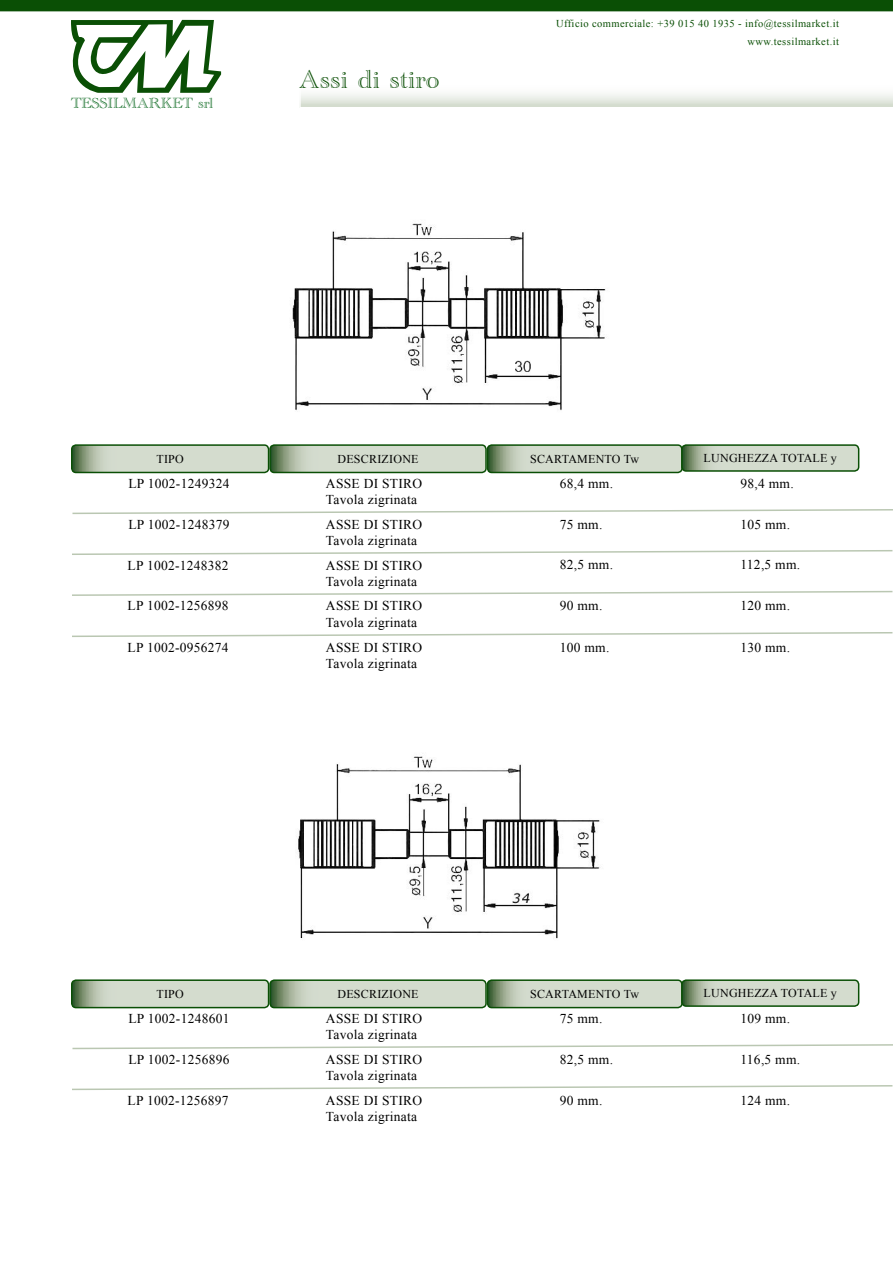
<style>
.page{position:relative;width:893px;height:1263px;background:#fff}
.page>*{position:absolute;margin:0;border:0;box-sizing:border-box;transform-origin:0 0}
.t1{font:27px "Academy Engraved Let Plain";letter-spacing:.02em;color:#0a4f05}
.t2{font:15.15px "Academy Engraved Let Plain";color:#006317}
.t3{font:13.5px/16.2px "Times New Roman";letter-spacing:.02em;color:#000}
.t4{font:12px "Times New Roman";letter-spacing:.02em;color:#000}
.t5{font:10.5px/17.9px "Times New Roman";letter-spacing:.04em;color:#0a4f05;text-align:right}
</style>
<div class="page">
<svg style="left:300px;top:94px;width:593px;height:13px"></svg>
<div style="left:0;top:0;width:893px;height:11px;background:#0a4f05"></div>
<svg style="left:71px;top:20px;width:150px;height:73px"></svg>
<img style="left:292px;top:223px;width:315px;height:188px">
<svg style="left:72px;top:509px;width:821px;height:5px"></svg>
<svg style="left:72px;top:550px;width:821px;height:5px"></svg>
<svg style="left:72px;top:590px;width:821px;height:6px"></svg>
<svg style="left:72px;top:632px;width:821px;height:5px"></svg>
<div style="left:71px;top:444px;width:198px;height:29px;border:2px solid #0a4f05;border-radius:4px"></div>
<div style="left:269px;top:444px;width:218px;height:29px;border:2px solid #0a4f05;border-radius:4px"></div>
<div style="left:487px;top:444px;width:196px;height:29px;border:2px solid #0a4f05;border-radius:4px"></div>
<svg style="left:72px;top:445px;width:787px;height:27px;background:#c1cdba"></svg>
<div style="left:681px;top:444px;width:178px;height:28px;border:2px solid #0a4f05;border-radius:4px"></div>
<img style="left:298px;top:756px;width:302px;height:183px">
<svg style="left:72px;top:1044px;width:821px;height:6px"></svg>
<svg style="left:72px;top:1085px;width:821px;height:6px"></svg>
<div style="left:71px;top:979px;width:198px;height:29px;border:2px solid #0a4f05;border-radius:4px"></div>
<div style="left:269px;top:979px;width:218px;height:29px;border:2px solid #0a4f05;border-radius:4px"></div>
<div style="left:487px;top:979px;width:196px;height:29px;border:2px solid #0a4f05;border-radius:4px"></div>
<svg style="left:72px;top:980px;width:787px;height:27px;background:#c1cdba"></svg>
<div style="left:681px;top:979px;width:178px;height:28px;border:2px solid #0a4f05;border-radius:4px"></div>
<p class="t2" style="left:71px;top:95px;width:144px">TESSILMARKET srl</p>
<h1 class="t1" style="left:299px;top:65px;width:142px">Assi di stiro</h1>
<p class="t5" style="left:556px;top:15px;width:284px">Ufficio commerciale: +39 015 40 1935 - info@tessilmarket.it www.tessilmarket.it</p>
<p class="t4" style="left:156px;top:451px;width:29px">TIPO</p>
<p class="t4" style="left:337px;top:451px;width:83px">DESCRIZIONE</p>
<p class="t4" style="left:530px;top:451px;width:111px">SCARTAMENTO Tw</p>
<p class="t4" style="left:704px;top:450px;width:135px">LUNGHEZZA TOTALE y</p>
<p class="t3" style="left:128px;top:475px;width:103px">LP 1002-1249324</p>
<p class="t3" style="left:326px;top:475px;width:98px">ASSE DI STIRO<br>Tavola zigrinata</p>
<p class="t3" style="left:326px;top:516px;width:98px">ASSE DI STIRO<br>Tavola zigrinata</p>
<p class="t3" style="left:128px;top:516px;width:103px">LP 1002-1248379</p>
<p class="t3" style="left:128px;top:557px;width:103px">LP 1002-1248382</p>
<p class="t3" style="left:326px;top:557px;width:98px">ASSE DI STIRO<br>Tavola zigrinata</p>
<p class="t3" style="left:128px;top:597px;width:103px">LP 1002-1256898</p>
<p class="t3" style="left:326px;top:597px;width:98px">ASSE DI STIRO<br>Tavola zigrinata</p>
<p class="t3" style="left:128px;top:639px;width:103px">LP 1002-0956274</p>
<p class="t3" style="left:326px;top:639px;width:98px">ASSE DI STIRO<br>Tavola zigrinata</p>
<p class="t3" style="left:560px;top:475px;width:55px">68,4 mm.</p>
<p class="t3" style="left:560px;top:516px;width:44px">75 mm.</p>
<p class="t3" style="left:560px;top:557px;width:55px">82,5 mm.</p>
<p class="t3" style="left:560px;top:597px;width:44px">90 mm.</p>
<p class="t3" style="left:560px;top:639px;width:51px">100 mm.</p>
<p class="t3" style="left:740px;top:475px;width:55px">98,4 mm.</p>
<p class="t3" style="left:740px;top:516px;width:51px">105 mm.</p>
<p class="t3" style="left:740px;top:557px;width:61px">112,5 mm.</p>
<p class="t3" style="left:740px;top:597px;width:51px">120 mm.</p>
<p class="t3" style="left:740px;top:639px;width:51px">130 mm.</p>
<p class="t4" style="left:156px;top:986px;width:29px">TIPO</p>
<p class="t4" style="left:337px;top:986px;width:83px">DESCRIZIONE</p>
<p class="t4" style="left:530px;top:986px;width:111px">SCARTAMENTO Tw</p>
<p class="t4" style="left:704px;top:985px;width:135px">LUNGHEZZA TOTALE y</p>
<p class="t3" style="left:128px;top:1010px;width:103px">LP 1002-1248601</p>
<p class="t3" style="left:326px;top:1010px;width:98px">ASSE DI STIRO<br>Tavola zigrinata</p>
<p class="t3" style="left:326px;top:1051px;width:98px">ASSE DI STIRO<br>Tavola zigrinata</p>
<p class="t3" style="left:128px;top:1051px;width:103px">LP 1002-1256896</p>
<p class="t3" style="left:128px;top:1092px;width:103px">LP 1002-1256897</p>
<p class="t3" style="left:326px;top:1092px;width:98px">ASSE DI STIRO<br>Tavola zigrinata</p>
<p class="t3" style="left:560px;top:1010px;width:44px">75 mm.</p>
<p class="t3" style="left:560px;top:1051px;width:55px">82,5 mm.</p>
<p class="t3" style="left:560px;top:1092px;width:44px">90 mm.</p>
<p class="t3" style="left:740px;top:1010px;width:51px">109 mm.</p>
<p class="t3" style="left:740px;top:1051px;width:61px">116,5 mm.</p>
<p class="t3" style="left:740px;top:1092px;width:51px">124 mm.</p>
</div>
